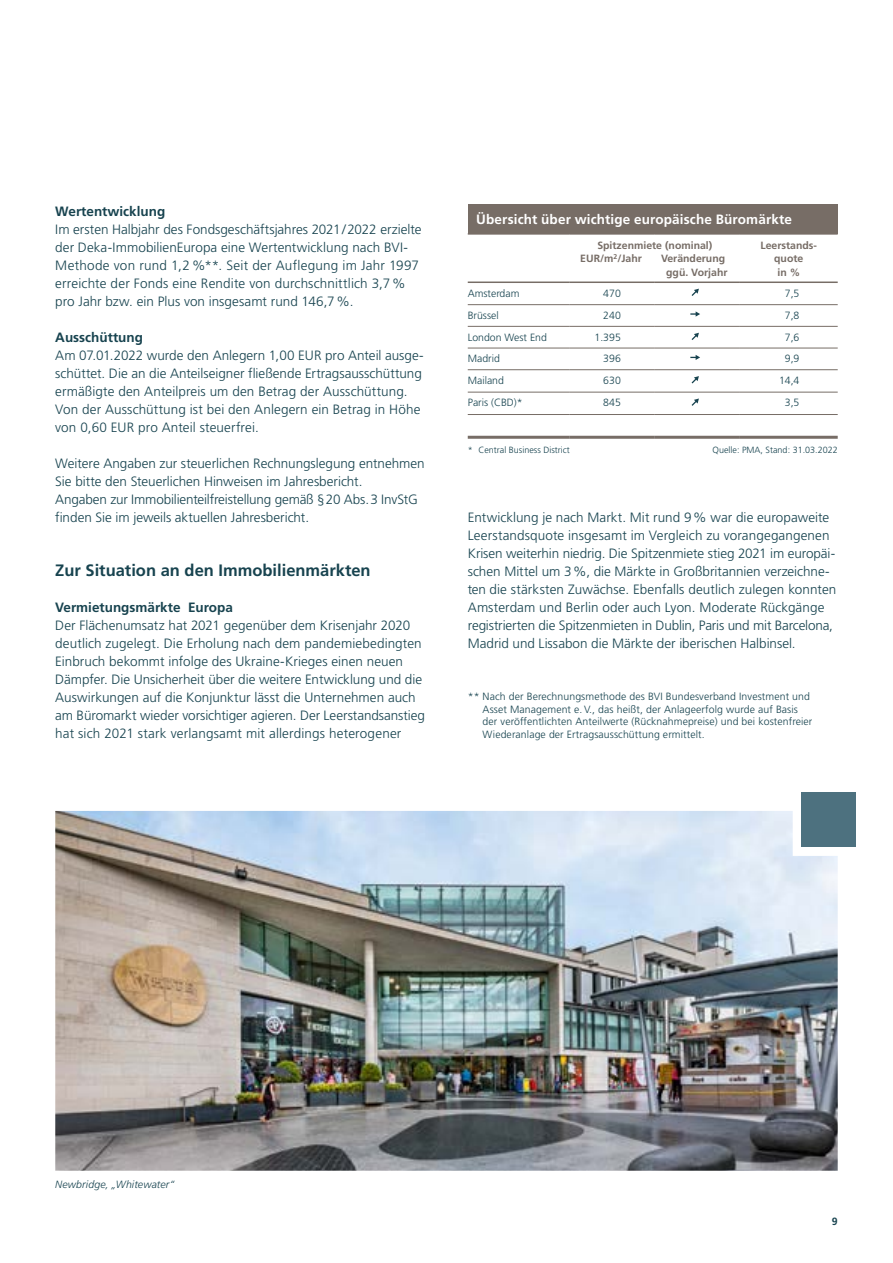
<style>
.page{position:relative;width:893px;height:1263px;background:#fff}
.page>*{position:absolute;margin:0;border:0;box-sizing:border-box;transform-origin:0 0}
.t1{font:700 16.5px "Deka Frutiger OTPS";color:#17434f}
.t2{font:300 13.5px/18px "Deka Frutiger OTPS";color:#17434f}
.t3{font:700 13.5px "Deka Frutiger OTPS";color:#17434f}
.t4{font:700 13.5px "Deka Frutiger OTPS";letter-spacing:.01em;color:#fff}
.t5{font:300 10.5px/12.8px "Deka Frutiger OTPS";letter-spacing:.01em;color:#17434f}
.t6{font:700 10.5px/13.5px "Deka Frutiger OTPS";color:#776d66;text-align:center}
.t7{font:italic 300 10.5px "Deka Frutiger OTPS";letter-spacing:.015em;color:#17434f}
.t8{font:700 10.5px "Deka Frutiger OTPS";color:#17434f}
.t9{font:300 9px "Deka Frutiger OTPS";color:#17434f}
</style>
<div class="page">
<img style="left:55px;top:811px;width:783px;height:360px">
<div style="left:801px;top:793px;width:54px;height:54px;background:#4d717f"></div>
<div style="left:468px;top:204px;width:370px;height:30px;background:#776d66"></div>
<hr style="left:468px;top:436px;width:102px;height:3px;background:#776d66">
<hr style="left:570px;top:436px;width:85px;height:3px;background:#776d66">
<hr style="left:655px;top:436px;width:85px;height:3px;background:#776d66">
<hr style="left:740px;top:436px;width:98px;height:3px;background:#776d66">
<hr style="left:468px;top:304px;width:102px;height:1px;background:#776d66">
<hr style="left:570px;top:304px;width:85px;height:1px;background:#776d66">
<hr style="left:655px;top:304px;width:85px;height:1px;background:#776d66">
<hr style="left:740px;top:304px;width:98px;height:1px;background:#776d66">
<hr style="left:468px;top:326px;width:102px;height:1px;background:#776d66">
<hr style="left:570px;top:326px;width:85px;height:1px;background:#776d66">
<hr style="left:655px;top:326px;width:85px;height:1px;background:#776d66">
<hr style="left:740px;top:326px;width:98px;height:1px;background:#776d66">
<hr style="left:468px;top:348px;width:102px;height:1px;background:#776d66">
<hr style="left:570px;top:348px;width:85px;height:1px;background:#776d66">
<hr style="left:655px;top:348px;width:85px;height:1px;background:#776d66">
<hr style="left:740px;top:348px;width:98px;height:1px;background:#776d66">
<hr style="left:468px;top:369px;width:102px;height:1px;background:#776d66">
<hr style="left:570px;top:369px;width:85px;height:1px;background:#776d66">
<hr style="left:655px;top:369px;width:85px;height:1px;background:#776d66">
<hr style="left:740px;top:369px;width:98px;height:1px;background:#776d66">
<hr style="left:468px;top:392px;width:102px;height:1px;background:#776d66">
<hr style="left:570px;top:392px;width:85px;height:1px;background:#776d66">
<hr style="left:655px;top:392px;width:85px;height:1px;background:#776d66">
<hr style="left:740px;top:392px;width:98px;height:1px;background:#776d66">
<hr style="left:468px;top:414px;width:102px;height:1px;background:#776d66">
<hr style="left:570px;top:414px;width:85px;height:1px;background:#776d66">
<hr style="left:655px;top:414px;width:85px;height:1px;background:#776d66">
<hr style="left:740px;top:414px;width:98px;height:1px;background:#776d66">
<hr style="left:468px;top:233px;width:102px;height:2px;background:#776d66">
<hr style="left:570px;top:233px;width:85px;height:2px;background:#776d66">
<hr style="left:655px;top:233px;width:85px;height:2px;background:#776d66">
<hr style="left:740px;top:233px;width:98px;height:2px;background:#776d66">
<hr style="left:468px;top:281px;width:102px;height:2px;background:#776d66">
<hr style="left:570px;top:281px;width:85px;height:2px;background:#776d66">
<hr style="left:655px;top:281px;width:85px;height:2px;background:#776d66">
<hr style="left:740px;top:281px;width:98px;height:2px;background:#776d66">
<svg style="left:692px;top:289px;width:7px;height:7px"></svg>
<svg style="left:690px;top:311px;width:10px;height:6px"></svg>
<svg style="left:692px;top:333px;width:7px;height:7px"></svg>
<svg style="left:690px;top:355px;width:10px;height:5px"></svg>
<svg style="left:692px;top:376px;width:7px;height:7px"></svg>
<svg style="left:692px;top:398px;width:7px;height:8px"></svg>
<p class="t3" style="left:55px;top:203px;width:112px">Wertentwicklung</p>
<p class="t2" style="left:55px;top:220px;width:368px">Im ersten Halbjahr des Fondsgeschäftsjahres 2021/2022 erzielte der Deka-ImmobilienEuropa eine Wertentwicklung nach BVI-Methode von rund 1,2%**. Seit der Auflegung im Jahr 1997 erreichte der Fonds eine Rendite von durchschnittlich 3,7% pro Jahr bzw. ein Plus von insgesamt rund 146,7%.</p>
<p class="t3" style="left:55px;top:329px;width:89px">Ausschüttung</p>
<p class="t2" style="left:55px;top:346px;width:369px">Am 07.01.2022 wurde den Anlegern 1,00 EUR pro Anteil ausge&shy;schüttet. Die an die Anteilseigner fließende Ertragsausschüttung ermäßigte den Anteilpreis um den Betrag der Ausschüttung.<br>Von der Ausschüttung ist bei den Anlegern ein Betrag in Höhe von 0,60 EUR pro Anteil steuerfrei.</p>
<p class="t2" style="left:55px;top:454px;width:371px">Weitere Angaben zur steuerlichen Rechnungslegung entnehmen Sie bitte den Steuerlichen Hinweisen im Jahresbericht.<br>Angaben zur Immobilienteilfreistellung gemäß §20 Abs.3 InvStG finden Sie im jeweils aktuellen Jahresbericht.</p>
<p class="t1" style="left:55px;top:560px;width:317px">Zur Situation an den Immobilienmärkten</p>
<p class="t3" style="left:55px;top:599px;width:179px">Vermietungsmärkte Europa</p>
<p class="t2" style="left:55px;top:616px;width:371px">Der Flächenumsatz hat 2021 gegenüber dem Krisenjahr 2020 deutlich zugelegt. Die Erholung nach dem pandemiebedingten Einbruch bekommt infolge des Ukraine-Krieges einen neuen Dämpfer. Die Unsicherheit über die weitere Entwicklung und die Auswirkungen auf die Konjunktur lässt die Unternehmen auch am Büromarkt wieder vorsichtiger agieren. Der Leerstandsanstieg hat sich 2021 stark verlangsamt mit allerdings heterogener</p>
<p class="t4" style="left:476px;top:211px;width:317px">Übersicht über wichtige europäische Büromärkte</p>
<p class="t6" style="left:580px;top:238px;width:134px;text-align:left;text-indent:17px">Spitzenmiete (nominal)<br>EUR/m<sup>2</sup>/Jahr</p>
<p class="t6" style="left:760px;top:238px;width:58px">Leerstands&shy;quote<br>in %</p>
<p class="t6" style="left:661px;top:252px;width:68px">Veränderung ggü. Vorjahr</p>
<p class="t5" style="left:468px;top:286px;width:53px">Amsterdam</p>
<p class="t5" style="left:603px;top:286px;width:19px">470</p>
<p class="t5" style="left:785px;top:286px;width:16px">7,5</p>
<p class="t5" style="left:468px;top:309px;width:32px">Brüssel</p>
<p class="t5" style="left:603px;top:309px;width:19px">240</p>
<p class="t5" style="left:785px;top:309px;width:16px">7,8</p>
<p class="t5" style="left:468px;top:331px;width:81px">London West End</p>
<p class="t5" style="left:595px;top:331px;width:28px">1.395</p>
<p class="t5" style="left:785px;top:331px;width:16px">7,6</p>
<p class="t5" style="left:468px;top:352px;width:34px">Madrid</p>
<p class="t5" style="left:603px;top:352px;width:19px">396</p>
<p class="t5" style="left:785px;top:352px;width:16px">9,9</p>
<p class="t5" style="left:468px;top:374px;width:38px">Mailand</p>
<p class="t5" style="left:603px;top:374px;width:19px">630</p>
<p class="t5" style="left:779px;top:374px;width:22px">14,4</p>
<p class="t5" style="left:468px;top:396px;width:56px">Paris (CBD)*</p>
<p class="t5" style="left:603px;top:396px;width:19px">845</p>
<p class="t5" style="left:785px;top:396px;width:16px">3,5</p>
<p class="t9" style="left:468px;top:444px;width:104px">* Central Business District</p>
<p class="t9" style="left:713px;top:444px;width:127px">Quelle: PMA, Stand: 31.03.2022</p>
<p class="t2" style="left:468px;top:508px;width:370px">Entwicklung je nach Markt. Mit rund 9% war die europaweite Leerstandsquote insgesamt im Vergleich zu vorangegangenen Krisen weiterhin niedrig. Die Spitzenmiete stieg 2021 im europäi&shy;schen Mittel um 3%, die Märkte in Großbritannien verzeichne&shy;ten die stärksten Zuwächse. Ebenfalls deutlich zulegen konnten Amsterdam und Berlin oder auch Lyon. Moderate Rückgänge registrierten die Spitzenmieten in Dublin, Paris und mit Barcelona, Madrid und Lissabon die Märkte der iberischen Halbinsel.</p>
<p class="t5" style="left:483px;top:690px;width:331px;text-indent:-15px">** Nach der Berechnungsmethode des BVI Bundesverband Investment und Asset Management e.V., das heißt, der Anlageerfolg wurde auf Basis der veröffentlichten Anteilwerte (Rücknahmepreise) und bei kostenfreier Wiederanlage der Ertragsausschüttung ermittelt.</p>
<p class="t7" style="left:55px;top:1178px;width:121px">Newbridge, „Whitewater“</p>
<p class="t8" style="left:832px;top:1215px;width:7px">9</p>
</div>
